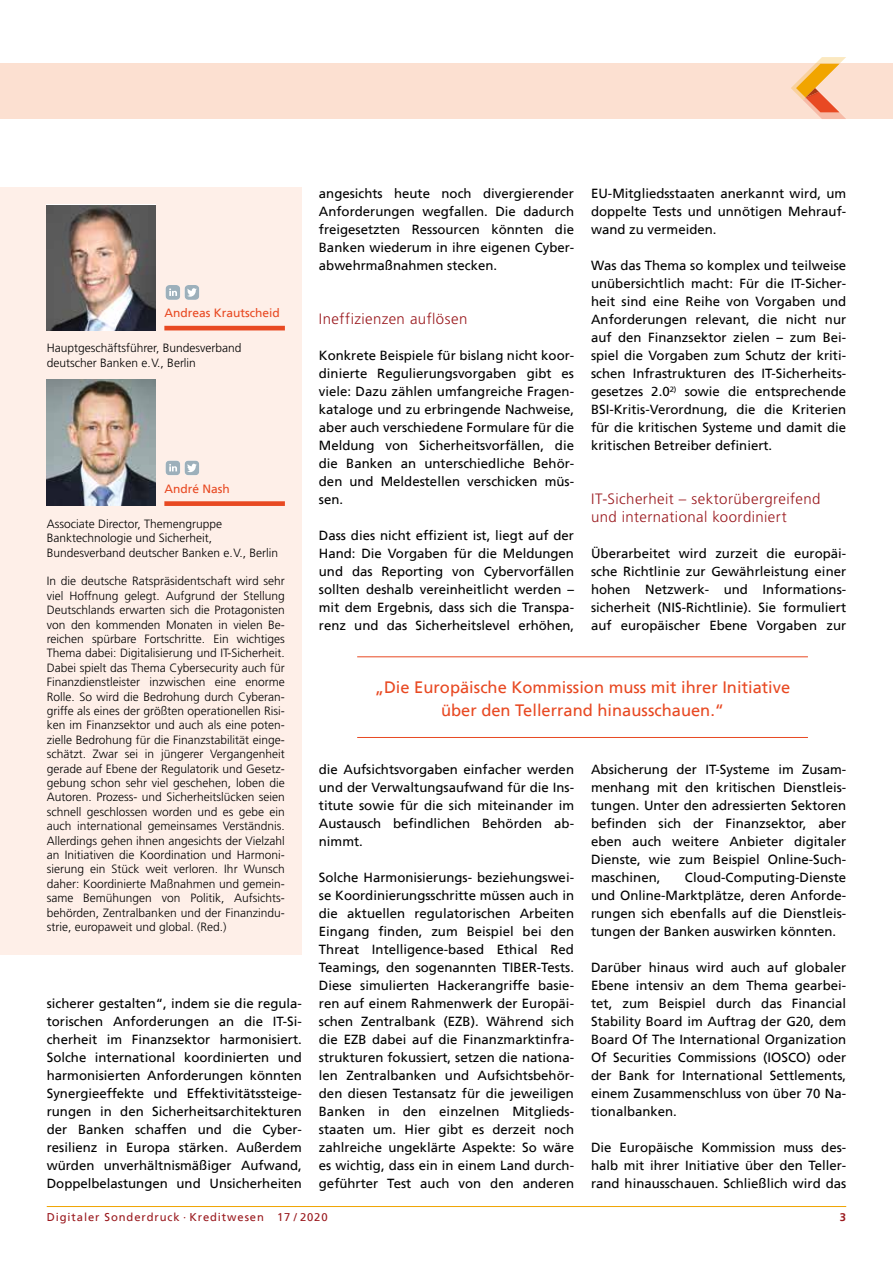
<style>
.page{position:relative;width:893px;height:1263px;background:#fff}
.page>*{position:absolute;margin:0;border:0;box-sizing:border-box;transform-origin:0 0}
.t1{font:16.5px/22.5px "Frutiger";color:#e84922;text-align:center}
.t2{font:300 15px/18px "Frutiger";letter-spacing:.03em;color:#9a191e}
.t3{font:13.2px/18px "Frutiger";color:#000;text-align:justify}
.t4{font:300 12px/14.4px "Frutiger";color:#000}
.t5{font:12px "Frutiger";color:#e84922}
.t6{font:11.25px "Frutiger";letter-spacing:.08em;color:#9a191e}
.t7{font:700 11.25px "Frutiger";color:#9a191e}
</style>
<div class="page">
<hr style="left:47px;top:1206px;width:799px;height:1px;background:#f0a400">
<div style="left:0;top:64px;width:893px;height:55px;background:#fce0d1"></div>
<svg style="left:791px;top:57px;width:55px;height:62px"></svg>
<div style="left:0;top:187px;width:302px;height:767px;background:#feefe8"></div>
<img style="left:47px;top:206px;width:109px;height:124px">
<hr style="left:164px;top:326px;width:121px;height:4px;background:#e84922">
<svg style="left:165px;top:285px;width:34px;height:15px"></svg>
<img style="left:47px;top:380px;width:109px;height:126px">
<div style="left:164px;top:501px;width:121px;height:5px;background:#e84922"></div>
<svg style="left:165px;top:460px;width:34px;height:15px"></svg>
<hr style="left:357px;top:656px;width:451px;height:1px;background:#e84922">
<hr style="left:357px;top:737px;width:451px;height:1px;background:#e84922">
<p class="t5" style="left:164px;top:308px;width:117px">Andreas Krautscheid</p>
<p class="t4" style="left:47px;top:341px;width:196px">Hauptgeschäftsführer, Bundesverband deutscher Banken e.V., Berlin</p>
<p class="t5" style="left:164px;top:483px;width:67px">André Nash</p>
<p class="t4" style="left:47px;top:517px;width:233px">Associate Director, Themengruppe<br>Banktechnologie und Sicherheit,<br>Bundesverband deutscher Banken e.V., Berlin</p>
<p class="t4" style="left:47px;top:574px;width:240px;text-align:justify">In die deutsche Ratspräsidentschaft wird sehr viel Hoffnung gelegt. Aufgrund der Stellung Deutschlands erwarten sich die Protagonisten von den kommenden Monaten in vielen Be&shy;reichen spürbare Fortschritte. Ein wichtiges Thema dabei: Digitalisierung und IT-Sicherheit.<br>Dabei spielt das Thema Cybersecurity auch für Finanzdienstleister inzwischen eine enorme Rolle. So wird die Bedrohung durch Cyberan&shy;griffe als eines der größten operationellen Risi&shy;ken im Finanzsektor und auch als eine poten&shy;zielle Bedrohung für die Finanzstabilität einge&shy;schätzt. Zwar sei in jüngerer Vergangenheit gerade auf Ebene der Regulatorik und Gesetz&shy;gebung schon sehr viel geschehen, loben die Autoren. Prozess- und Sicherheitslücken seien schnell geschlossen worden und es gebe ein auch international gemeinsames Verständnis.<br>Allerdings gehen ihnen angesichts der Vielzahl an Initiativen die Koordination und Harmoni&shy;sierung ein Stück weit verloren. Ihr Wunsch daher: Koordinierte Maßnahmen und gemein&shy;same Bemühungen von Politik, Aufsichts&shy;behörden, Zentralbanken und der Finanzindu&shy;strie, europaweit und global. (Red.)</p>
<p class="t3" style="left:47px;top:995px;width:257px">sicherer gestalten“, indem sie die regula&shy;torischen Anforderungen an die IT-Si&shy;cherheit im Finanzsektor harmonisiert.<br>Solche international koordinierten und harmonisierten Anforderungen könnten Synergieeffekte und Effektivitätssteige&shy;rungen in den Sicherheitsarchitekturen der Banken schaffen und die Cyber&shy;resilienz in Europa stärken. Außerdem würden unverhältnismäßiger Aufwand, Doppelbelastungen und Unsicherheiten</p>
<p class="t3" style="left:319px;top:185px;width:257px">angesichts heute noch divergierender Anforderungen wegfallen. Die dadurch freigesetzten Ressourcen könnten die Banken wiederum in ihre eigenen Cyber&shy;abwehrmaßnahmen stecken.</p>
<p class="t2" style="left:319px;top:310px;width:150px">Ineffizienzen auflösen</p>
<p class="t3" style="left:319px;top:347px;width:257px">Konkrete Beispiele für bislang nicht koor&shy;dinierte Regulierungsvorgaben gibt es viele: Dazu zählen umfangreiche Fragen&shy;kataloge und zu erbringende Nachweise, aber auch verschiedene Formulare für die Meldung von Sicherheitsvorfällen, die die Banken an unterschiedliche Behör&shy;den und Meldestellen verschicken müs&shy;sen.</p>
<p class="t3" style="left:319px;top:527px;width:257px">Dass dies nicht effizient ist, liegt auf der Hand: Die Vorgaben für die Meldungen und das Reporting von Cybervorfällen sollten deshalb vereinheitlicht werden – mit dem Ergebnis, dass sich die Transpa&shy;renz und das Sicherheitslevel erhöhen,</p>
<p class="t3" style="left:591px;top:185px;width:257px">EU-Mitgliedsstaaten anerkannt wird, um doppelte Tests und unnötigen Mehrauf&shy;wand zu vermeiden.</p>
<p class="t3" style="left:591px;top:257px;width:257px">Was das Thema so komplex und teilweise unübersichtlich macht: Für die IT-Sicher&shy;heit sind eine Reihe von Vorgaben und Anforderungen relevant, die nicht nur auf den Finanzsektor zielen – zum Bei&shy;spiel die Vorgaben zum Schutz der kriti&shy;schen Infrastrukturen des IT-Sicherheits&shy;gesetzes 2.0<sup>2)</sup> sowie die entsprechende BSI-Kritis-Verordnung, die die Kriterien für die kritischen Systeme und damit die kritischen Betreiber definiert.</p>
<p class="t2" style="left:591px;top:490px;width:231px">IT-Sicherheit – sektorübergreifend und international koordiniert</p>
<p class="t3" style="left:591px;top:545px;width:257px">Überarbeitet wird zurzeit die europäi&shy;sche Richtlinie zur Gewährleistung einer hohen Netzwerk- und Informations&shy;sicherheit (NIS-Richtlinie). Sie formuliert auf europäischer Ebene Vorgaben zur</p>
<p class="t1" style="left:375px;top:677px;width:417px">„Die Europäische Kommission muss mit ihrer Initiative über den Tellerrand hinausschauen.“</p>
<p class="t3" style="left:319px;top:761px;width:257px">die Aufsichtsvorgaben einfacher werden und der Verwaltungsaufwand für die Ins&shy;titute sowie für die sich miteinander im Austausch befindlichen Behörden ab&shy;nimmt.</p>
<p class="t3" style="left:319px;top:869px;width:257px">Solche Harmonisierungs- beziehungswei&shy;se Koordinierungsschritte müssen auch in die aktuellen regulatorischen Arbeiten Eingang finden, zum Beispiel bei den Threat Intelligence-based Ethical Red Teamings, den sogenannten TIBER-Tests.<br>Diese simulierten Hackerangriffe basie&shy;ren auf einem Rahmenwerk der Europäi&shy;schen Zentralbank (EZB). Während sich die EZB dabei auf die Finanzmarktinfra&shy;strukturen fokussiert, setzen die nationa&shy;len Zentralbanken und Aufsichtsbehör&shy;den diesen Testansatz für die jeweiligen Banken in den einzelnen Mitglieds&shy;staaten um. Hier gibt es derzeit noch zahlreiche ungeklärte Aspekte: So wäre es wichtig, dass ein in einem Land durch&shy;geführter Test auch von den anderen</p>
<p class="t3" style="left:591px;top:761px;width:257px">Absicherung der IT-Systeme im Zusam&shy;menhang mit den kritischen Dienstleis&shy;tungen. Unter den adressierten Sektoren befinden sich der Finanzsektor, aber eben auch weitere Anbieter digitaler Dienste, wie zum Beispiel Online-Such&shy;maschinen,</p>
<p class="t3" style="left:591px;top:869px;width:257px;text-indent:94px">Cloud-Computing-Dienste und Online-Marktplätze, deren Anforde&shy;rungen sich ebenfalls auf die Dienstleis&shy;tungen der Banken auswirken könnten.</p>
<p class="t3" style="left:591px;top:959px;width:257px">Darüber hinaus wird auch auf globaler Ebene intensiv an dem Thema gearbei&shy;tet, zum Beispiel durch das Financial Stability Board im Auftrag der G20, dem Board Of The International Organization Of Securities Commissions (IOSCO) oder der Bank for International Settlements, einem Zusammenschluss von über 70 Na&shy;tionalbanken.</p>
<p class="t3" style="left:591px;top:1139px;width:257px">Die Europäische Kommission muss des&shy;halb mit ihrer Initiative über den Teller&shy;rand hinausschauen. Schließlich wird das</p>
<p class="t6" style="left:47px;top:1211px;width:282px">Digitaler Sonderdruck · Kreditwesen 17 / 2020</p>
<p class="t7" style="left:840px;top:1211px;width:8px">3</p>
</div>
